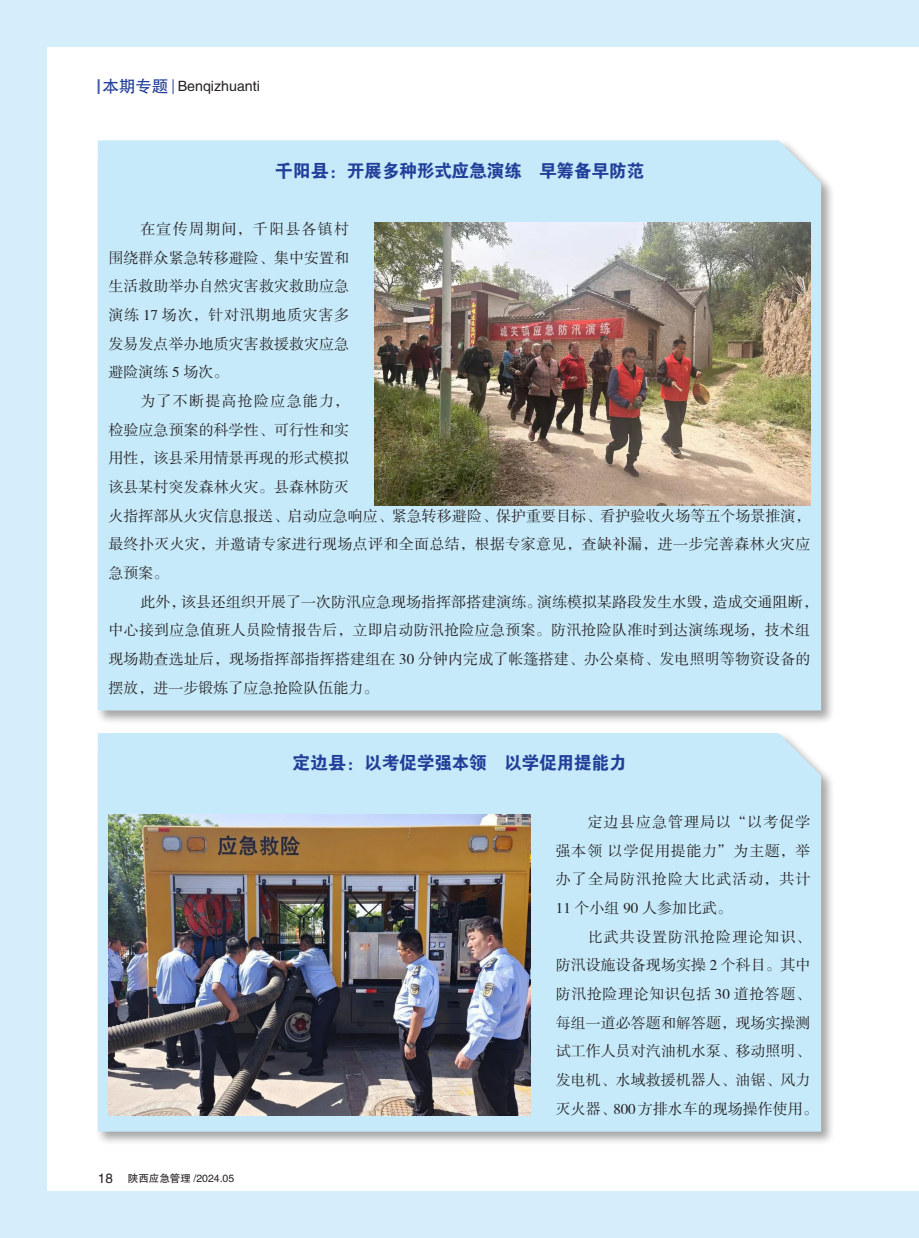
<style>
.page{position:relative;width:919px;height:1238px;background:#fff}
.page>*{position:absolute;margin:0;border:0;box-sizing:border-box;transform-origin:0 0}
.蓝色内文居中{font:18px "FZDHTK GBK1 0";letter-spacing:-.02em;color:#223f99}
.t1{font:15px/28.7px "FZSSK GBK1 0";letter-spacing:.005em;color:#231f20}
.t2{font:14.25px "FZHTK GBK1 0";color:#231f20}
.t3{font:10.5px "FZHTK GBK1 0";color:#231f20}
.s1{font-size:16.5px;color:#223f99}
.s2{font-size:13.5px}
</style>
<div class="page">
<svg style="left:173px;top:79px;width:1px;height:15px"></svg>
<svg style="left:98px;top:79px;width:2px;height:15px"></svg>
<div style="left:0;top:0;width:906px;height:47px;background:#d4effb"></div>
<div style="left:0;top:1191px;width:906px;height:46px;background:#d4effb"></div>
<div style="left:0;top:0;width:47px;height:1237px;background:#d4effb"></div>
<div style="left:906px;top:0;width:12px;height:47px;background:#d4effb"></div>
<div style="left:906px;top:1191px;width:12px;height:46px;background:#d4effb"></div>
<div style="left:96px;top:731px;width:739px;height:414px;background:#231f20;opacity:.4"></div>
<div style="left:98px;top:733px;width:723px;height:398px;background:#c6eafa"></div>
<img style="left:108px;top:814px;width:422px;height:301px">
<div style="left:96px;top:138px;width:739px;height:587px;background:#231f20;opacity:.4"></div>
<div style="left:98px;top:140px;width:723px;height:570px;background:#c6eafa"></div>
<img style="left:375px;top:222px;width:435px;height:283px">
<p class="t2" style="left:102px;top:79px;width:159px"><span class="s1">本期专题</span> Benqizhuanti</p>
<p class="蓝色内文居中" style="left:275px;top:160px;width:371px">千阳县：开展多种形式应急演练 早筹备早防范</p>
<p class="t1" style="left:108px;top:215px;width:242px;text-align:justify;text-indent:32px">在宣传周期间，千阳县各镇村围绕群众紧急转移避险、集中安置和生活救助举办自然灾害救灾救助应急演练 17 场次，针对汛期地质灾害多发易发点举办地质灾害救援救灾应急避险演练 5 场次。</p>
<p class="t1" style="left:108px;top:387px;width:703px;text-indent:32px">为了不断提高抢险应急能力，<br>检验应急预案的科学性、可行性和实<br>用性，该县采用情景再现的形式模拟<br>该县某村突发森林火灾。县森林防灭<br>火指挥部从火灾信息报送、启动应急响应、紧急转移避险、保护重要目标、看护验收火场等五个场景推演，最终扑灭火灾，并邀请专家进行现场点评和全面总结，根据专家意见，查缺补漏，进一步完善森林火灾应急预案。</p>
<p class="t1" style="left:108px;top:588px;width:711px;text-indent:32px">此外，该县还组织开展了一次防汛应急现场指挥部搭建演练。演练模拟某路段发生水毁，造成交通阻断，中心接到应急值班人员险情报告后，立即启动防汛抢险应急预案。防汛抢险队准时到达演练现场，技术组现场勘查选址后，现场指挥部指挥搭建组在 30 分钟内完成了帐篷搭建、办公桌椅、发电照明等物资设备的摆放，进一步锻炼了应急抢险队伍能力。</p>
<p class="蓝色内文居中" style="left:292px;top:753px;width:336px">定边县：以考促学强本领 以学促用提能力</p>
<p class="t3" style="left:98px;top:1172px;width:138px"><span class="s2">18</span> 陕西应急管理 /2024.05</p>
<p class="t1" style="left:556px;top:808px;width:256px;text-align:justify;text-indent:32px">定边县应急管理局以“以考促学强本领以学促用提能力”为主题，举办了全局防汛抢险大比武活动，共计11 个小组 90 人参加比武。</p>
<p class="t1" style="left:556px;top:922px;width:263px;text-indent:32px">比武共设置防汛抢险理论知识、防汛设施设备现场实操 2 个科目。其中防汛抢险理论知识包括 30 道抢答题、每组一道必答题和解答题，现场实操测试工作人员对汽油机水泵、移动照明、发电机、水域救援机器人、油锯、风力灭火器、800方排水车的现场操作使用。</p>
</div>
